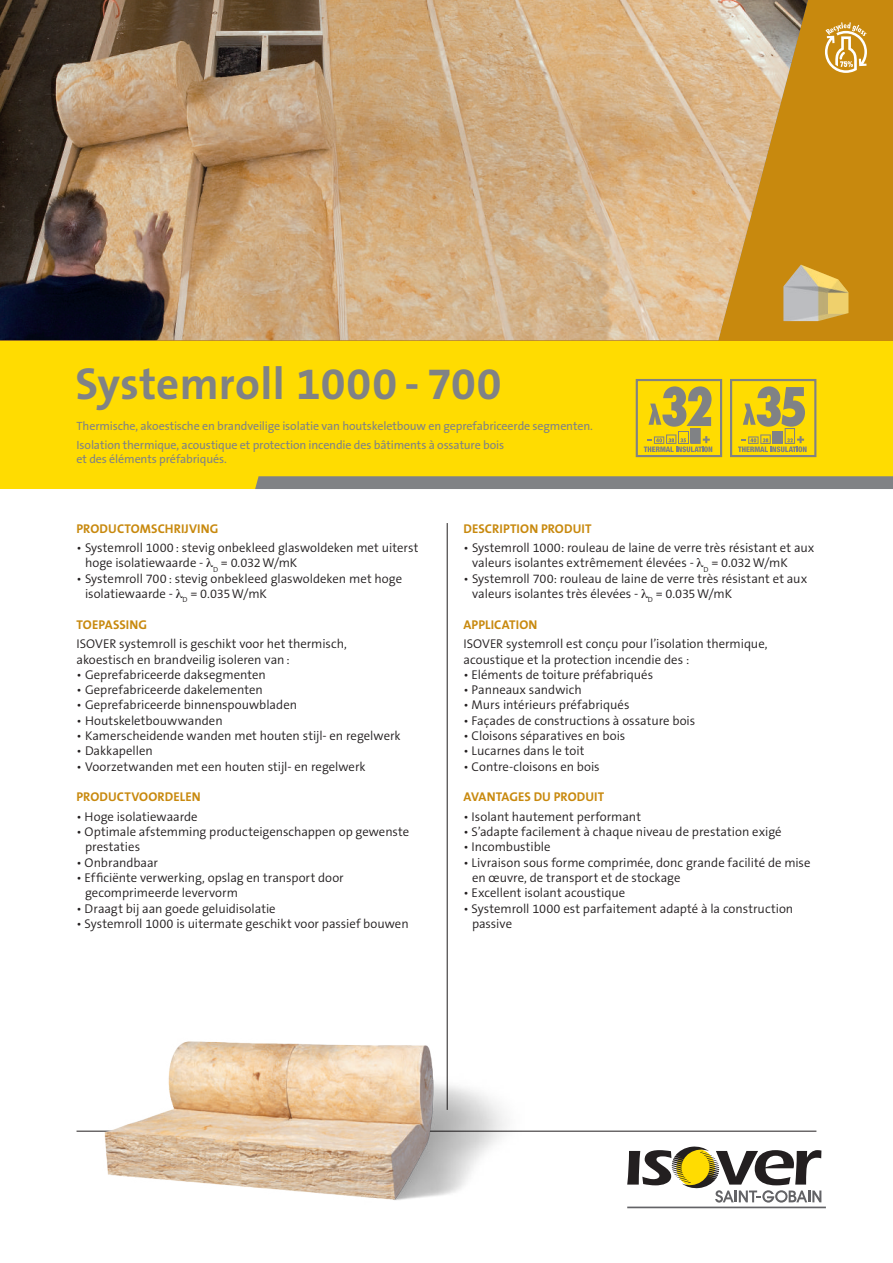
<style>
.page{position:relative;width:893px;height:1263px;background:#fff}
.page>*{position:absolute;margin:0;border:0;box-sizing:border-box;transform-origin:0 0}
.t1{font:700 45px "The Sans B7";letter-spacing:.005em;color:#808285}
.Bodytekst_inspring{font:300 12.75px/15.3px "The Sans B4";color:#231f20}
.Bodytekst{font:300 12.75px/15.3px "The Sans B4";color:#231f20}
.Bodytekst_titel{font:700 12.75px "The Sans B7";letter-spacing:.005em;color:#c8890e}
.subtitel{font:12px/13.5px "The Sans B5 Plain";letter-spacing:-.01em;color:#808285}
</style>
<div class="page">
<div style="left:0;top:340px;width:893px;height:149px;background:#ffdc01"></div>
<div style="left:0;top:0;width:893px;height:340px;background:#c8890e"></div>
<svg style="left:255px;top:476px;width:638px;height:13px;background:#838481"></svg>
<img style="left:0;top:0;width:808px;height:340px">
<hr style="left:447px;top:523px;width:1px;height:587px;background:#231f20">
<hr style="left:77px;top:1131px;width:739px;height:1px;background:#231f20">
<img style="left:783px;top:265px;width:65px;height:56px">
<hr style="left:627px;top:1206px;width:199px;height:2px;background:#636366">
<svg style="left:627px;top:1146px;width:194px;height:56px"></svg>
<svg style="left:825px;top:22px;width:42px;height:51px"></svg>
<svg style="left:730px;top:379px;width:87px;height:79px"></svg>
<svg style="left:635px;top:379px;width:88px;height:79px"></svg>
<div style="left:690px;top:428px;width:10px;height:15px;background:#808285"></div>
<img style="left:98px;top:999px;width:446px;height:201px">
<p class="t1" style="left:75px;top:360px;width:428px">Systemroll 1000 - 700</p>
<p class="subtitel" style="left:77px;top:420px;width:518px">Thermische, akoestische en brandveilige isolatie van houtskeletbouw en geprefabriceerde segmenten.</p>
<p class="subtitel" style="left:77px;top:439px;width:429px">Isolation thermique, acoustique et protection incendie des bâtiments à ossature bois et des éléments préfabriqués.</p>
<p class="Bodytekst_titel" style="left:77px;top:522px;width:143px">PRODUCTOMSCHRIJVING</p>
<p class="Bodytekst_inspring" style="left:85px;top:541px;width:335px;text-indent:-9px">• Systemroll 1000: stevig onbekleed glaswoldeken met uiterst hoge isolatiewaarde - <sub>D</sub> = 0.032W/mK</p>
<p class="Bodytekst_inspring" style="left:85px;top:572px;width:319px;text-indent:-9px">• Systemroll 700: stevig onbekleed glaswoldeken met hoge isolatiewaarde - <sub>D</sub> = 0.035W/mK</p>
<p class="Bodytekst_titel" style="left:77px;top:618px;width:72px">TOEPASSING</p>
<p class="Bodytekst" style="left:77px;top:637px;width:272px">ISOVER systemroll is geschikt voor het thermisch,</p>
<p class="Bodytekst" style="left:77px;top:652px;width:215px">akoestisch en brandveilig isoleren van:</p>
<p class="Bodytekst_inspring" style="left:77px;top:668px;width:191px">• Geprefabriceerde daksegmenten</p>
<p class="Bodytekst_inspring" style="left:77px;top:683px;width:188px">• Geprefabriceerde dakelementen</p>
<p class="Bodytekst_inspring" style="left:77px;top:698px;width:222px">• Geprefabriceerde binnenspouwbladen</p>
<p class="Bodytekst_inspring" style="left:77px;top:713px;width:148px">• Houtskeletbouwwanden</p>
<p class="Bodytekst_inspring" style="left:77px;top:729px;width:326px">• Kamerscheidende wanden met houten stijl- en regelwerk</p>
<p class="Bodytekst_inspring" style="left:77px;top:744px;width:78px">• Dakkapellen</p>
<p class="Bodytekst_inspring" style="left:77px;top:759px;width:291px">• Voorzetwanden met een houten stijl- en regelwerk</p>
<p class="Bodytekst_titel" style="left:77px;top:790px;width:126px">PRODUCTVOORDELEN</p>
<p class="Bodytekst_inspring" style="left:77px;top:810px;width:123px">• Hoge isolatiewaarde</p>
<p class="Bodytekst_inspring" style="left:85px;top:825px;width:326px;text-indent:-9px">• Optimale afstemming producteigenschappen op gewenste prestaties</p>
<p class="Bodytekst_inspring" style="left:77px;top:855px;width:83px">• Onbrandbaar</p>
<p class="Bodytekst_inspring" style="left:85px;top:871px;width:260px;text-indent:-9px">• Efficiënte verwerking, opslag en transport door gecomprimeerde levervorm</p>
<p class="Bodytekst_inspring" style="left:77px;top:901px;width:201px">• Draagt bij aan goede geluidisolatie</p>
<p class="Bodytekst_inspring" style="left:77px;top:917px;width:334px">• Systemroll 1000 is uitermate geschikt voor passief bouwen</p>
<p class="Bodytekst_titel" style="left:463px;top:522px;width:129px">DESCRIPTION PRODUIT</p>
<p class="Bodytekst_inspring" style="left:472px;top:541px;width:344px;text-indent:-9px">• Systemroll 1000: rouleau de laine de verre très résistant et aux valeurs isolantes extrêmement élevées - <sub>D</sub> = 0.032W/mK</p>
<p class="Bodytekst_inspring" style="left:472px;top:572px;width:337px;text-indent:-9px">• Systemroll 700: rouleau de laine de verre très résistant et aux valeurs isolantes très élevées - <sub>D</sub> = 0.035W/mK</p>
<p class="Bodytekst_titel" style="left:463px;top:618px;width:75px">APPLICATION</p>
<p class="Bodytekst" style="left:463px;top:637px;width:306px">ISOVER systemroll est conçu pour l’isolation thermique, acoustique et la protection incendie des :</p>
<p class="Bodytekst" style="left:463px;top:668px;width:191px">• Eléments de toiture préfabriqués</p>
<p class="Bodytekst" style="left:463px;top:683px;width:120px">• Panneaux sandwich</p>
<p class="Bodytekst" style="left:463px;top:698px;width:167px">• Murs intérieurs préfabriqués</p>
<p class="Bodytekst" style="left:463px;top:713px;width:233px">• Façades de constructions à ossature bois</p>
<p class="Bodytekst" style="left:463px;top:729px;width:163px">• Cloisons séparatives en bois</p>
<p class="Bodytekst" style="left:463px;top:744px;width:122px">• Lucarnes dans le toit</p>
<p class="Bodytekst" style="left:463px;top:759px;width:138px">• Contre-cloisons en bois</p>
<p class="Bodytekst_titel" style="left:463px;top:790px;width:142px">AVANTAGES DU PRODUIT</p>
<p class="Bodytekst_inspring" style="left:463px;top:810px;width:179px">• Isolant hautement performant</p>
<p class="Bodytekst_inspring" style="left:463px;top:825px;width:320px">• S’adapte facilement à chaque niveau de prestation exigé</p>
<p class="Bodytekst_inspring" style="left:463px;top:840px;width:89px">• Incombustible</p>
<p class="Bodytekst_inspring" style="left:472px;top:855px;width:340px;text-indent:-9px">• Livraison sous forme comprimée, donc grande facilité de mise en œuvre, de transport et de stockage</p>
<p class="Bodytekst_inspring" style="left:463px;top:886px;width:163px">• Excellent isolant acoustique</p>
<p class="Bodytekst_inspring" style="left:472px;top:901px;width:323px;text-indent:-9px">• Systemroll 1000 est parfaitement adapté à la construction passive</p>
</div>
